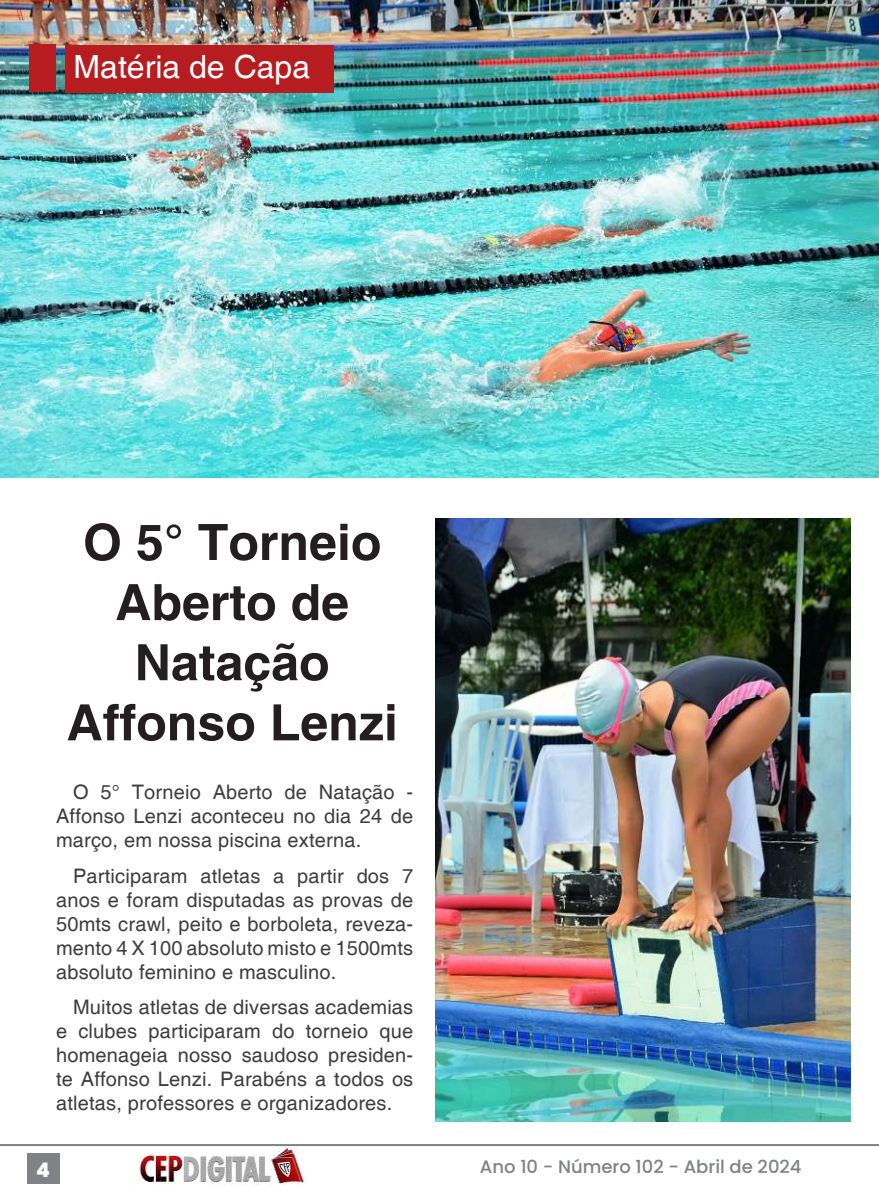
<style>
.page{position:relative;width:879px;height:1191px;background:#fff}
.page>*{position:absolute;margin:0;border:0;box-sizing:border-box;transform-origin:0 0}
.t1{font:700 50px/60px "Helvetica";color:#231f20;text-align:center}
.t2{font:32px "Helvetica";color:#fff}
.t3{font:20px/24px "Helvetica";letter-spacing:.01em;color:#3e3e3f;text-align:justify}
.t4{font:800 20px "Poppins";color:#fff}
.t5{font:500 18px "Poppins";color:#808285}
</style>
<div class="page">
<div style="left:27px;top:1152px;width:33px;height:31px;background:#808285"></div>
<img style="left:139px;top:1146px;width:168px;height:40px">
<hr style="left:0;top:1144px;width:879px;height:2px;background:#808285">
<img style="left:1px;top:0;width:877px;height:477px">
<img style="left:436px;top:518px;width:414px;height:603px">
<div style="left:65px;top:45px;width:269px;height:47px;background:#b61c20"></div>
<div style="left:29px;top:45px;width:26px;height:47px;background:#b61c20"></div>
<h2 class="t2" style="left:74px;top:48px;width:238px">Matéria de Capa</h2>
<h1 class="t1" style="left:67px;top:515px;width:333px">O 5° Torneio<br>Aberto de<br>Natação<br>Affonso Lenzi</h1>
<p class="t3" style="left:56px;top:781px;width:359px;text-indent:17px">O 5° Torneio Aberto de Natação - Affonso Lenzi aconteceu no dia 24 de março, em nossa piscina externa.</p>
<p class="t3" style="left:56px;top:864px;width:359px;text-indent:17px">Participaram atletas a partir dos 7 anos e foram disputadas as provas de 50mts crawl, peito e borboleta, reveza&shy;mento 4 X 100 absoluto misto e 1500mts absoluto feminino e masculino.</p>
<p class="t3" style="left:56px;top:995px;width:359px;text-indent:17px">Muitos atletas de diversas academias e clubes participaram do torneio que homenageia nosso saudoso presiden&shy;te Affonso Lenzi. Parabéns a todos os atletas, professores e organizadores.</p>
<p class="t4" style="left:36px;top:1158px;width:15px">4</p>
<p class="t5" style="left:480px;top:1156px;width:323px">Ano 10 - Número 102 - Abril de 2024</p>
</div>
